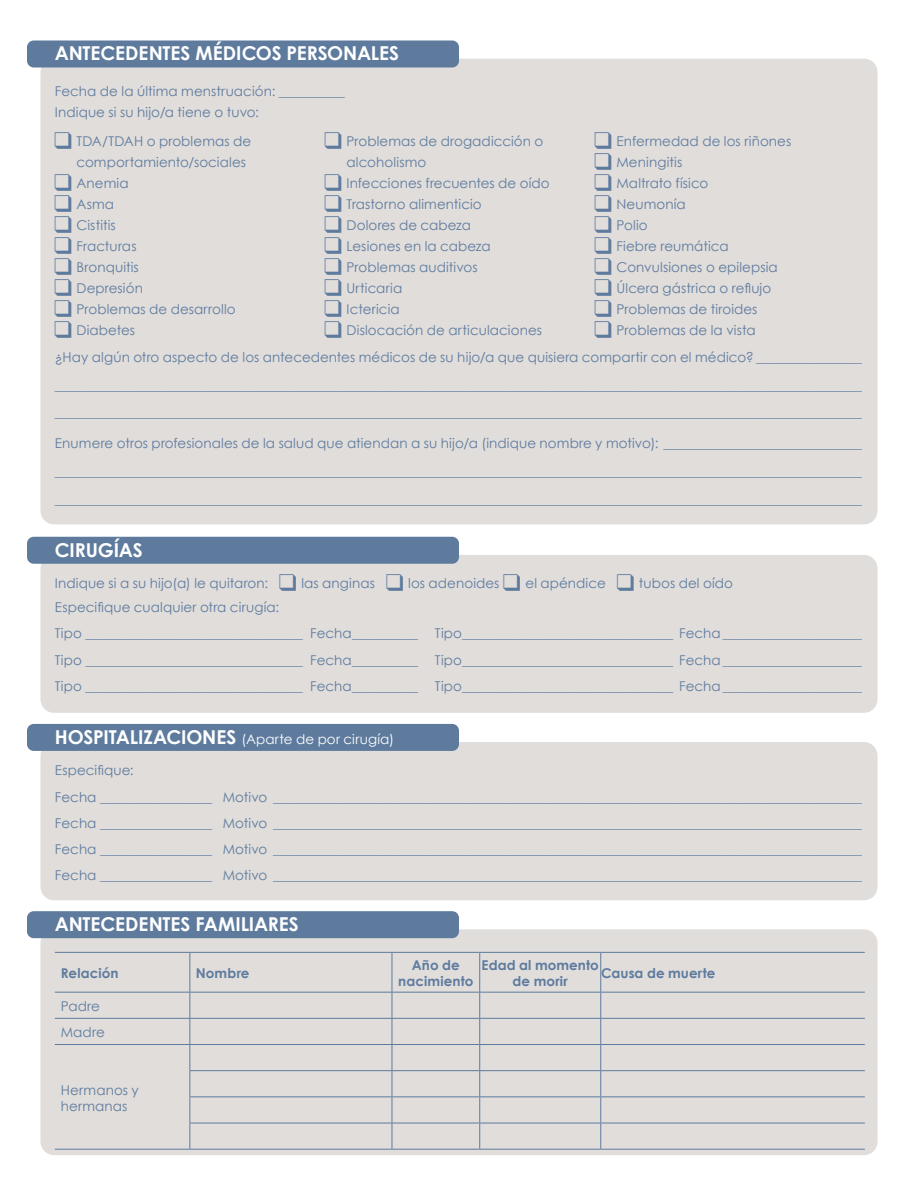
<style>
.page{position:relative;width:918px;height:1188px;background:#fff}
.page>*{position:absolute;margin:0;border:0;box-sizing:border-box;transform-origin:0 0}
.t1{font:700 19.2px "Century Gothic";letter-spacing:-.01em;color:#fff}
.t2{font:13.5px/26.2px "Century Gothic";letter-spacing:.005em;color:#5e7b9e}
.t3{font:700 13.5px/16.2px "Century Gothic";letter-spacing:.005em;color:#5e7b9e;text-align:center}
.t4{font:13.5px "Century Gothic";letter-spacing:.005em;color:#fff}
.s1{font-weight:700;font-size:19.2px}
</style>
<div class="page">
<div style="left:40px;top:555px;width:838px;height:158px;background:#e0dddb;border-radius:14px"></div>
<div style="left:40px;top:742px;width:838px;height:158px;background:#e0dddb;border-radius:14px"></div>
<div style="left:40px;top:929px;width:838px;height:226px;background:#e0dddb;border-radius:14px"></div>
<div style="left:40px;top:59px;width:838px;height:465px;background:#e0dddb;border-radius:14px"></div>
<div style="left:27px;top:40px;width:432px;height:28px;background:#5e7b9e;border-radius:7px"></div>
<div style="left:27px;top:537px;width:432px;height:27px;background:#5e7b9e;border-radius:7px"></div>
<div style="left:27px;top:724px;width:432px;height:27px;background:#5e7b9e;border-radius:7px"></div>
<div style="left:27px;top:911px;width:432px;height:27px;background:#5e7b9e;border-radius:7px"></div>
<hr style="left:55px;top:1149px;width:135px;height:1px;background:#5e7b9e">
<hr style="left:55px;top:952px;width:135px;height:1px;background:#5e7b9e">
<hr style="left:190px;top:952px;width:202px;height:1px;background:#5e7b9e">
<hr style="left:189px;top:953px;width:1px;height:39px;background:#5e7b9e">
<hr style="left:392px;top:952px;width:88px;height:1px;background:#5e7b9e">
<hr style="left:392px;top:953px;width:1px;height:39px;background:#5e7b9e">
<hr style="left:601px;top:952px;width:264px;height:1px;background:#5e7b9e">
<hr style="left:55px;top:992px;width:135px;height:1px;background:#5e7b9e">
<hr style="left:190px;top:992px;width:202px;height:1px;background:#5e7b9e">
<hr style="left:392px;top:992px;width:88px;height:1px;background:#5e7b9e">
<hr style="left:601px;top:992px;width:264px;height:1px;background:#5e7b9e">
<hr style="left:55px;top:1018px;width:135px;height:1px;background:#5e7b9e">
<hr style="left:190px;top:1018px;width:202px;height:1px;background:#5e7b9e">
<hr style="left:392px;top:1018px;width:88px;height:1px;background:#5e7b9e">
<hr style="left:601px;top:1018px;width:264px;height:1px;background:#5e7b9e">
<hr style="left:55px;top:1044px;width:135px;height:1px;background:#5e7b9e">
<hr style="left:190px;top:1044px;width:202px;height:1px;background:#5e7b9e">
<hr style="left:392px;top:1044px;width:88px;height:1px;background:#5e7b9e">
<hr style="left:601px;top:1044px;width:264px;height:1px;background:#5e7b9e">
<hr style="left:189px;top:1070px;width:203px;height:1px;background:#5e7b9e">
<hr style="left:392px;top:1070px;width:88px;height:1px;background:#5e7b9e">
<hr style="left:601px;top:1070px;width:264px;height:1px;background:#5e7b9e">
<hr style="left:189px;top:1096px;width:203px;height:1px;background:#5e7b9e">
<hr style="left:392px;top:1096px;width:88px;height:1px;background:#5e7b9e">
<hr style="left:601px;top:1096px;width:264px;height:1px;background:#5e7b9e">
<hr style="left:189px;top:1123px;width:203px;height:1px;background:#5e7b9e">
<svg style="left:189px;top:993px;width:1px;height:156px"></svg>
<hr style="left:392px;top:1123px;width:88px;height:1px;background:#5e7b9e">
<svg style="left:392px;top:993px;width:1px;height:156px"></svg>
<hr style="left:601px;top:1123px;width:264px;height:1px;background:#5e7b9e">
<hr style="left:190px;top:1149px;width:202px;height:1px;background:#5e7b9e">
<hr style="left:392px;top:1149px;width:88px;height:1px;background:#5e7b9e">
<hr style="left:601px;top:1149px;width:264px;height:1px;background:#5e7b9e">
<hr style="left:480px;top:952px;width:121px;height:1px;background:#5e7b9e">
<hr style="left:479px;top:953px;width:1px;height:39px;background:#5e7b9e">
<hr style="left:600px;top:953px;width:1px;height:39px;background:#5e7b9e">
<hr style="left:480px;top:992px;width:121px;height:1px;background:#5e7b9e">
<hr style="left:480px;top:1018px;width:121px;height:1px;background:#5e7b9e">
<hr style="left:480px;top:1044px;width:121px;height:1px;background:#5e7b9e">
<hr style="left:480px;top:1070px;width:121px;height:1px;background:#5e7b9e">
<hr style="left:480px;top:1096px;width:121px;height:1px;background:#5e7b9e">
<hr style="left:480px;top:1123px;width:121px;height:1px;background:#5e7b9e">
<svg style="left:479px;top:993px;width:1px;height:156px"></svg>
<svg style="left:600px;top:993px;width:1px;height:156px"></svg>
<hr style="left:480px;top:1149px;width:121px;height:1px;background:#5e7b9e">
<h1 class="t1" style="left:55px;top:39px;width:346px">ANTECEDENTES MÉDICOS PERSONALES</h1>
<p class="t2" style="left:55px;top:80px;width:292px;line-height:21px">Fecha de la última menstruación: __________<br>Indique si su hijo/a tiene o tuvo:</p>
<p class="t2" style="left:76px;top:130px;width:176px;line-height:21px;text-indent:-22px">❑ TDA/TDAH o problemas de comportamiento/sociales</p>
<p class="t2" style="left:54px;top:169px;width:76px">❑ Anemia</p>
<p class="t2" style="left:54px;top:190px;width:62px">❑ Asma</p>
<p class="t2" style="left:54px;top:211px;width:63px">❑ Cistitis</p>
<p class="t2" style="left:54px;top:232px;width:84px">❑ Fracturas</p>
<p class="t2" style="left:54px;top:253px;width:86px">❑ Bronquitis</p>
<p class="t2" style="left:54px;top:274px;width:90px">❑ Depresión</p>
<p class="t2" style="left:54px;top:295px;width:183px">❑ Problemas de desarrollo</p>
<p class="t2" style="left:54px;top:316px;width:83px">❑ Diabetes</p>
<p class="t2" style="left:346px;top:130px;width:198px;line-height:21px;text-indent:-22px">❑ Problemas de drogadicción o alcoholismo</p>
<p class="t2" style="left:324px;top:169px;width:227px">❑ Infecciones frecuentes de oído</p>
<p class="t2" style="left:324px;top:190px;width:159px">❑ Trastorno alimenticio</p>
<p class="t2" style="left:324px;top:211px;width:149px">❑ Dolores de cabeza</p>
<p class="t2" style="left:324px;top:232px;width:168px">❑ Lesiones en la cabeza</p>
<p class="t2" style="left:324px;top:253px;width:155px">❑ Problemas auditivos</p>
<p class="t2" style="left:324px;top:274px;width:80px">❑ Urticaria</p>
<p class="t2" style="left:324px;top:295px;width:77px">❑ Ictericia</p>
<p class="t2" style="left:324px;top:316px;width:220px">❑ Dislocación de articulaciones</p>
<p class="t2" style="left:594px;top:127px;width:199px">❑ Enfermedad de los riñones</p>
<p class="t2" style="left:594px;top:148px;width:90px">❑ Meningitis</p>
<p class="t2" style="left:594px;top:169px;width:116px">❑ Maltrato físico</p>
<p class="t2" style="left:594px;top:190px;width:93px">❑ Neumonía</p>
<p class="t2" style="left:594px;top:211px;width:55px">❑ Polio</p>
<p class="t2" style="left:594px;top:232px;width:136px">❑ Fiebre reumática</p>
<p class="t2" style="left:594px;top:253px;width:185px">❑ Convulsiones o epilepsia</p>
<p class="t2" style="left:594px;top:274px;width:179px">❑ Úlcera gástrica o reflujo</p>
<p class="t2" style="left:594px;top:295px;width:165px">❑ Problemas de tiroides</p>
<p class="t2" style="left:594px;top:316px;width:163px">❑ Problemas de la vista</p>
<p class="t2" style="left:55px;top:343px;width:809px;line-height:27.8px;text-align:justify">¿Hay algún otro aspecto de los antecedentes médicos de su hijo/a que quisiera compartir con el médico? ________________ __________________________________________________________________________________________________________________________ __________________________________________________________________________________________________________________________</p>
<p class="t2" style="left:55px;top:429px;width:809px;line-height:27.8px;text-align:justify">Enumere otros profesionales de la salud que atiendan a su hijo/a (indique nombre y motivo): ______________________________ __________________________________________________________________________________________________________________________ __________________________________________________________________________________________________________________________</p>
<h1 class="t1" style="left:55px;top:535px;width:89px">CIRUGÍAS</h1>
<p class="t2" style="left:55px;top:571px;width:680px;line-height:24px">Indique si a su hijo(a) le quitaron: ❑ las anginas ❑ los adenoides ❑ el apéndice ❑ tubos del oído<br>Especifique cualquier otra cirugía:</p>
<p class="t2" style="left:55px;top:620px;width:809px;text-align:justify">Tipo _________________________________ Fecha__________ Tipo________________________________ Fecha _____________________ Tipo _________________________________ Fecha__________ Tipo________________________________ Fecha _____________________ Tipo _________________________________ Fecha__________ Tipo________________________________ Fecha _____________________</p>
<p class="t4" style="left:55px;top:730px;width:341px"><span class="s1">HOSPITALIZACIONES</span> (Aparte de por cirugía)</p>
<p class="t2" style="left:55px;top:757px;width:809px">Especifique:<br>Fecha _________________ Motivo _________________________________________________________________________________________ Fecha _________________ Motivo _________________________________________________________________________________________ Fecha _________________ Motivo _________________________________________________________________________________________ Fecha _________________ Motivo _________________________________________________________________________________________</p>
<h1 class="t1" style="left:55px;top:910px;width:246px">ANTECEDENTES FAMILIARES</h1>
<p class="t3" style="left:61px;top:964px;width:59px">Relación</p>
<p class="t3" style="left:196px;top:964px;width:55px">Nombre</p>
<p class="t3" style="left:398px;top:956px;width:77px">Año de nacimiento</p>
<p class="t3" style="left:482px;top:956px;width:119px">Edad al momento de morir</p>
<p class="t3" style="left:601px;top:964px;width:116px">Causa de muerte</p>
<p class="t2" style="left:61px;top:993px;width:45px">Padre<br>Madre</p>
<p class="t2" style="left:61px;top:1081px;width:79px;line-height:16.2px">Hermanos y hermanas</p>
</div>
